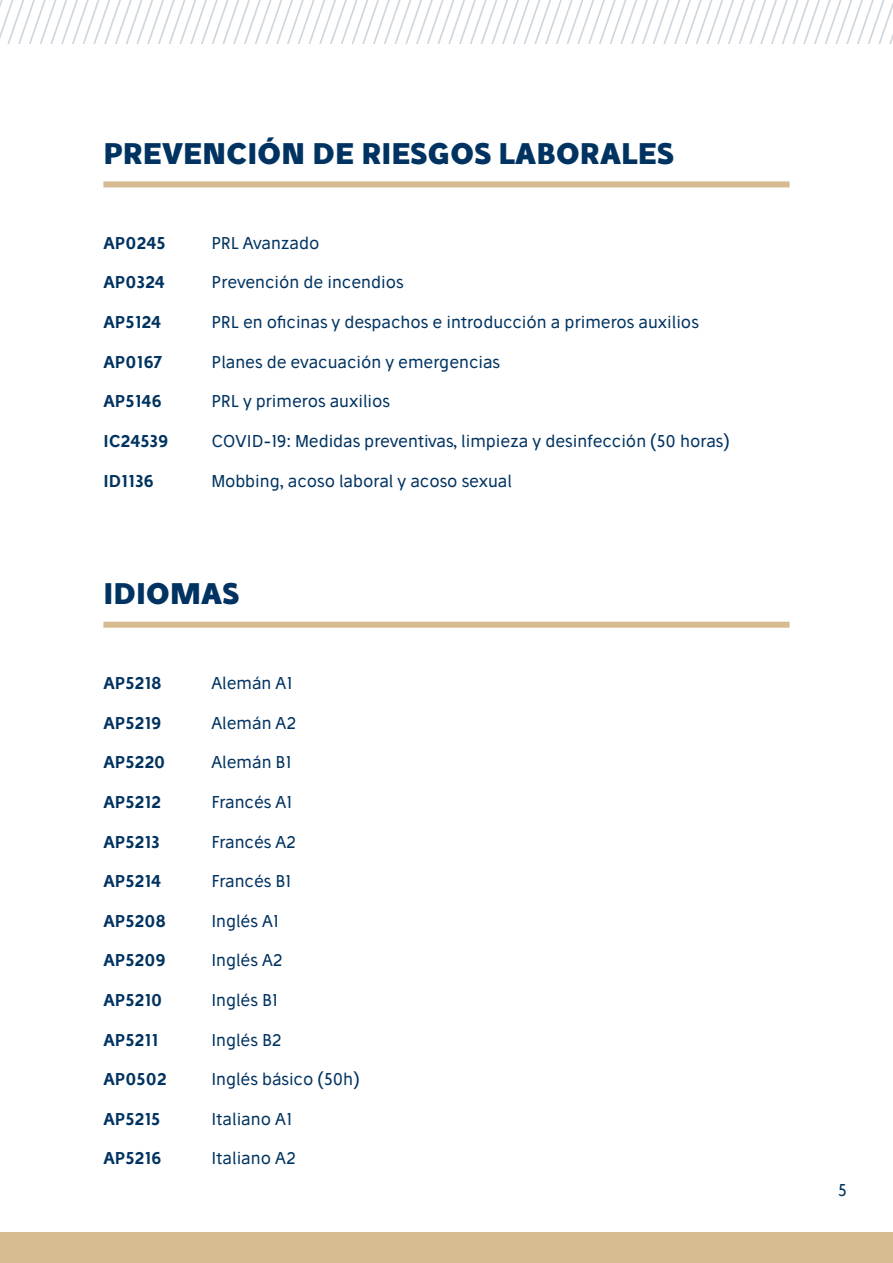
<style>
.page{position:relative;width:893px;height:1263px;background:#fff}
.page>*{position:absolute;margin:0;border:0;box-sizing:border-box;transform-origin:0 0}
.t1{font:700 28.8px "Stilu";color:#003361}
.t2{font:16.5px "Stilu";color:#003361}
.t3{font:600 16.5px "Stilu";color:#003361}
</style>
<div class="page">
<svg style="left:0;top:0;width:892px;height:44px"></svg>
<div style="left:0;top:1232px;width:893px;height:31px;background:#d6bb91"></div>
<div style="left:103px;top:181px;width:687px;height:6px;background:#d6bb91"></div>
<div style="left:103px;top:622px;width:687px;height:6px;background:#d6bb91"></div>
<h1 class="t1" style="left:103px;top:134px;width:572px">PREVENCIÓN DE RIESGOS LABORALES</h1>
<p class="t3" style="left:103px;top:232px;width:64px">AP0245</p>
<p class="t2" style="left:211px;top:232px;width:109px">PRL Avanzado</p>
<p class="t3" style="left:103px;top:272px;width:63px">AP0324</p>
<p class="t2" style="left:211px;top:272px;width:194px">Prevención de incendios</p>
<p class="t3" style="left:103px;top:311px;width:59px">AP5124</p>
<p class="t2" style="left:211px;top:311px;width:489px">PRL en oficinas y despachos e introducción a primeros auxilios</p>
<p class="t3" style="left:103px;top:351px;width:60px">AP0167</p>
<p class="t2" style="left:211px;top:351px;width:290px">Planes de evacuación y emergencias</p>
<p class="t3" style="left:103px;top:390px;width:60px">AP5146</p>
<p class="t2" style="left:211px;top:391px;width:180px">PRL y primeros auxilios</p>
<p class="t3" style="left:103px;top:430px;width:67px">IC24539</p>
<p class="t2" style="left:211px;top:430px;width:520px">COVID-19: Medidas preventivas, limpieza y desinfección (50 horas)</p>
<p class="t3" style="left:103px;top:470px;width:52px">ID1136</p>
<p class="t2" style="left:211px;top:470px;width:302px">Mobbing, acoso laboral y acoso sexual</p>
<h1 class="t1" style="left:103px;top:574px;width:137px">IDIOMAS</h1>
<p class="t3" style="left:103px;top:672px;width:60px">AP5218</p>
<p class="t2" style="left:211px;top:672px;width:82px">Alemán A1</p>
<p class="t3" style="left:103px;top:712px;width:60px">AP5219</p>
<p class="t2" style="left:211px;top:712px;width:86px">Alemán A2</p>
<p class="t3" style="left:103px;top:751px;width:63px">AP5220</p>
<p class="t2" style="left:211px;top:752px;width:82px">Alemán B1</p>
<p class="t3" style="left:103px;top:791px;width:59px">AP5212</p>
<p class="t2" style="left:211px;top:791px;width:82px">Francés A1</p>
<p class="t3" style="left:103px;top:831px;width:58px">AP5213</p>
<p class="t2" style="left:211px;top:831px;width:86px">Francés A2</p>
<p class="t3" style="left:103px;top:870px;width:59px">AP5214</p>
<p class="t2" style="left:211px;top:870px;width:81px">Francés B1</p>
<p class="t3" style="left:103px;top:910px;width:64px">AP5208</p>
<p class="t2" style="left:211px;top:910px;width:69px">Inglés A1</p>
<p class="t3" style="left:103px;top:949px;width:64px">AP5209</p>
<p class="t2" style="left:211px;top:950px;width:72px">Inglés A2</p>
<p class="t3" style="left:103px;top:989px;width:60px">AP5210</p>
<p class="t2" style="left:211px;top:989px;width:68px">Inglés B1</p>
<p class="t3" style="left:103px;top:1029px;width:56px">AP5211</p>
<p class="t2" style="left:211px;top:1029px;width:71px">Inglés B2</p>
<p class="t3" style="left:103px;top:1068px;width:65px">AP0502</p>
<p class="t2" style="left:211px;top:1068px;width:150px">Inglés básico (50h)</p>
<p class="t3" style="left:103px;top:1108px;width:58px">AP5215</p>
<p class="t2" style="left:211px;top:1108px;width:82px">Italiano A1</p>
<p class="t3" style="left:103px;top:1147px;width:60px">AP5216</p>
<p class="t2" style="left:211px;top:1148px;width:85px">Italiano A2</p>
<p class="t2" style="left:838px;top:1180px;width:10px">5</p>
</div>
